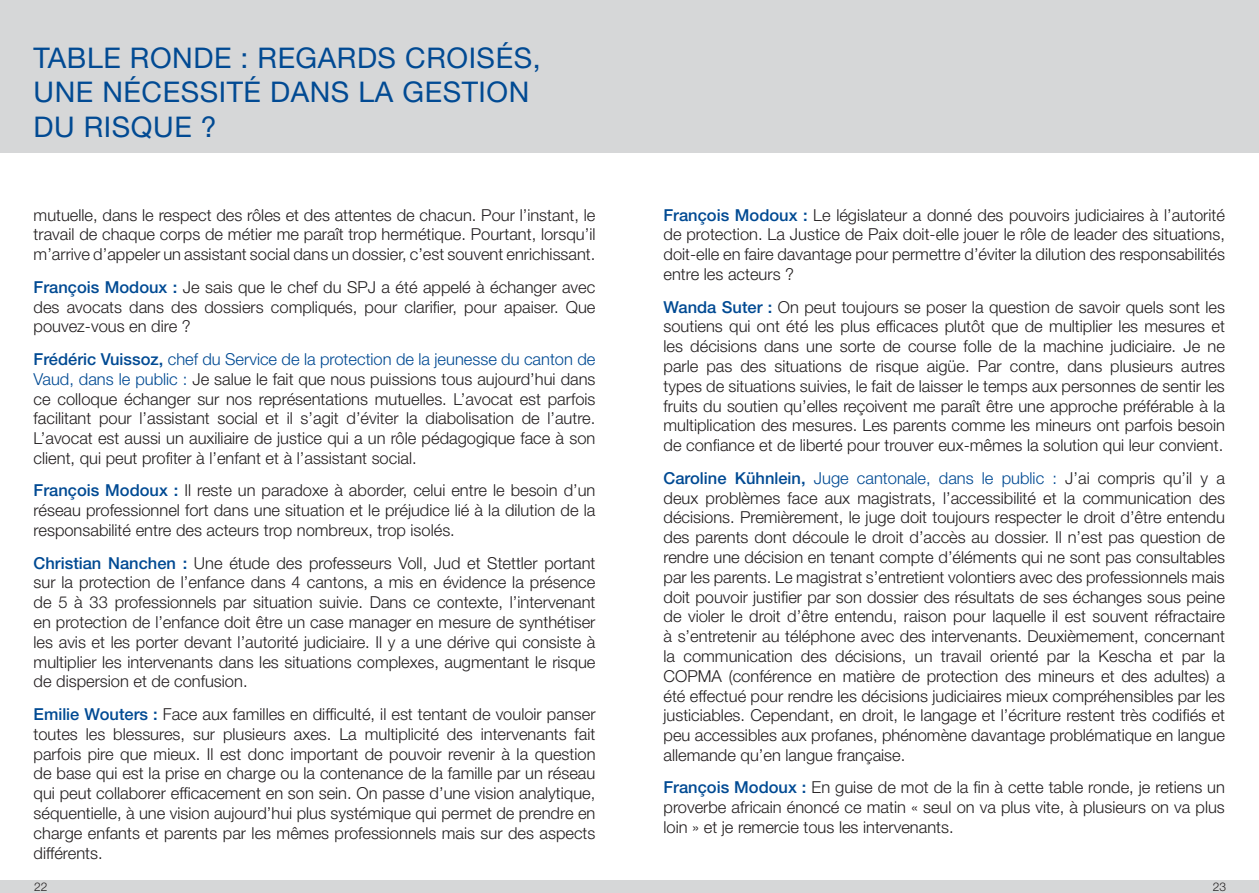
<style>
.page{position:relative;width:1259px;height:893px;background:#fff}
.page>*{position:absolute;margin:0;border:0;box-sizing:border-box;transform-origin:0 0}
.Titre{font:28.5px/34.2px "Helvetica Neue LT Std";letter-spacing:.02em;color:#014a93}
.Texte{font:300 16.5px/19.8px "Helvetica Neue LT Std";color:#231f20;text-align:justify}
.t1{font:300 12px "Helvetica Neue LT Std";color:#231f20}
.s1{font-weight:500;color:#014a93}
.s2{color:#014a93}
</style>
<div class="page">
<div style="left:0;top:0;width:1259px;height:152px;background:#d6d7d8"></div>
<div style="left:0;top:880px;width:1259px;height:13px;background:#d6d7d8"></div>
<p class="Titre" style="left:34px;top:40px;width:508px">TABLE RONDE : REGARDS CROISÉS,<br>UNE NÉCESSITÉ DANS LA GESTION<br>DU RISQUE ?</p>
<p class="Texte" style="left:34px;top:204px;width:563px">mutuelle, dans le respect des rôles et des attentes de chacun. Pour l’instant, le travail de chaque corps de métier me paraît trop hermétique. Pourtant, lorsqu’il m’arrive d’appeler un assistant social dans un dossier, c’est souvent enrichissant.</p>
<p class="Texte" style="left:34px;top:277px;width:563px"><span class="s1">François Modoux :</span> Je sais que le chef du SPJ a été appelé à échanger avec des avocats dans des dossiers compliqués, pour clarifier, pour apaiser. Que pouvez-vous en dire ?</p>
<p class="Texte" style="left:34px;top:349px;width:563px"><span class="s1">Frédéric Vuissoz,</span> <span class="s2">chef du Service de la protection de la jeunesse du canton de Vaud, dans le public :</span> Je salue le fait que nous puissions tous aujourd’hui dans ce colloque échanger sur nos représentations mutuelles. L’avocat est parfois facilitant pour l’assistant social et il s’agit d’éviter la diabolisation de l’autre.<br>L’avocat est aussi un auxiliaire de justice qui a un rôle pédagogique face à son client, qui peut profiter à l’enfant et à l’assistant social.</p>
<p class="Texte" style="left:34px;top:480px;width:563px"><span class="s1">François Modoux :</span> Il reste un paradoxe à aborder, celui entre le besoin d’un réseau professionnel fort dans une situation et le préjudice lié à la dilution de la responsabilité entre des acteurs trop nombreux, trop isolés.</p>
<p class="Texte" style="left:34px;top:552px;width:563px"><span class="s1">Christian Nanchen :</span> Une étude des professeurs Voll, Jud et Stettler portant sur la protection de l’enfance dans 4 cantons, a mis en évidence la présence de 5 à 33 professionnels par situation suivie. Dans ce contexte, l’intervenant en protection de l’enfance doit être un case manager en mesure de synthétiser les avis et les porter devant l’autorité judiciaire. Il y a une dérive qui consiste à multiplier les intervenants dans les situations complexes, augmentant le risque de dispersion et de confusion.</p>
<p class="Texte" style="left:34px;top:704px;width:563px"><span class="s1">Emilie Wouters :</span> Face aux familles en difficulté, il est tentant de vouloir panser toutes les blessures, sur plusieurs axes. La multiplicité des intervenants fait parfois pire que mieux. Il est donc important de pouvoir revenir à la question de base qui est la prise en charge ou la contenance de la famille par un réseau qui peut collaborer efficacement en son sein. On passe d’une vision analytique, séquentielle, à une vision aujourd’hui plus systémique qui permet de prendre en charge enfants et parents par les mêmes professionnels mais sur des aspects différents.</p>
<p class="Texte" style="left:663px;top:204px;width:563px"><span class="s1">François Modoux :</span> Le législateur a donné des pouvoirs judiciaires à l’autorité de protection. La Justice de Paix doit-elle jouer le rôle de leader des situations, doit-elle en faire davantage pour permettre d’éviter la dilution des responsabilités entre les acteurs ?</p>
<p class="Texte" style="left:663px;top:296px;width:563px"><span class="s1">Wanda Suter :</span> On peut toujours se poser la question de savoir quels sont les soutiens qui ont été les plus efficaces plutôt que de multiplier les mesures et les décisions dans une sorte de course folle de la machine judiciaire. Je ne parle pas des situations de risque aigüe. Par contre, dans plusieurs autres types de situations suivies, le fait de laisser le temps aux personnes de sentir les fruits du soutien qu’elles reçoivent me paraît être une approche préférable à la multiplication des mesures. Les parents comme les mineurs ont parfois besoin de confiance et de liberté pour trouver eux-mêmes la solution qui leur convient.</p>
<p class="Texte" style="left:663px;top:468px;width:563px"><span class="s1">Caroline Kühnlein,</span> <span class="s2">Juge cantonale, dans le public :</span> J’ai compris qu’il y a deux problèmes face aux magistrats, l’accessibilité et la communication des décisions. Premièrement, le juge doit toujours respecter le droit d’être entendu des parents dont découle le droit d’accès au dossier. Il n’est pas question de rendre une décision en tenant compte d’éléments qui ne sont pas consultables par les parents. Le magistrat s’entretient volontiers avec des professionnels mais doit pouvoir justifier par son dossier des résultats de ses échanges sous peine de violer le droit d’être entendu, raison pour laquelle il est souvent réfractaire à s’entretenir au téléphone avec des intervenants. Deuxièmement, concernant la communication des décisions, un travail orienté par la Kescha et par la COPMA (conférence en matière de protection des mineurs et des adultes) a été effectué pour rendre les décisions judiciaires mieux compréhensibles par les justiciables. Cependant, en droit, le langage et l’écriture restent très codifiés et peu accessibles aux profanes, phénomène davantage problématique en langue allemande qu’en langue française.</p>
<p class="Texte" style="left:663px;top:777px;width:563px"><span class="s1">François Modoux :</span> En guise de mot de la fin à cette table ronde, je retiens un proverbe africain énoncé ce matin « seul on va plus vite, à plusieurs on va plus loin » et je remercie tous les intervenants.</p>
<p class="t1" style="left:34px;top:879px;width:15px">22</p>
<p class="t1" style="left:1212px;top:879px;width:15px">23</p>
</div>
